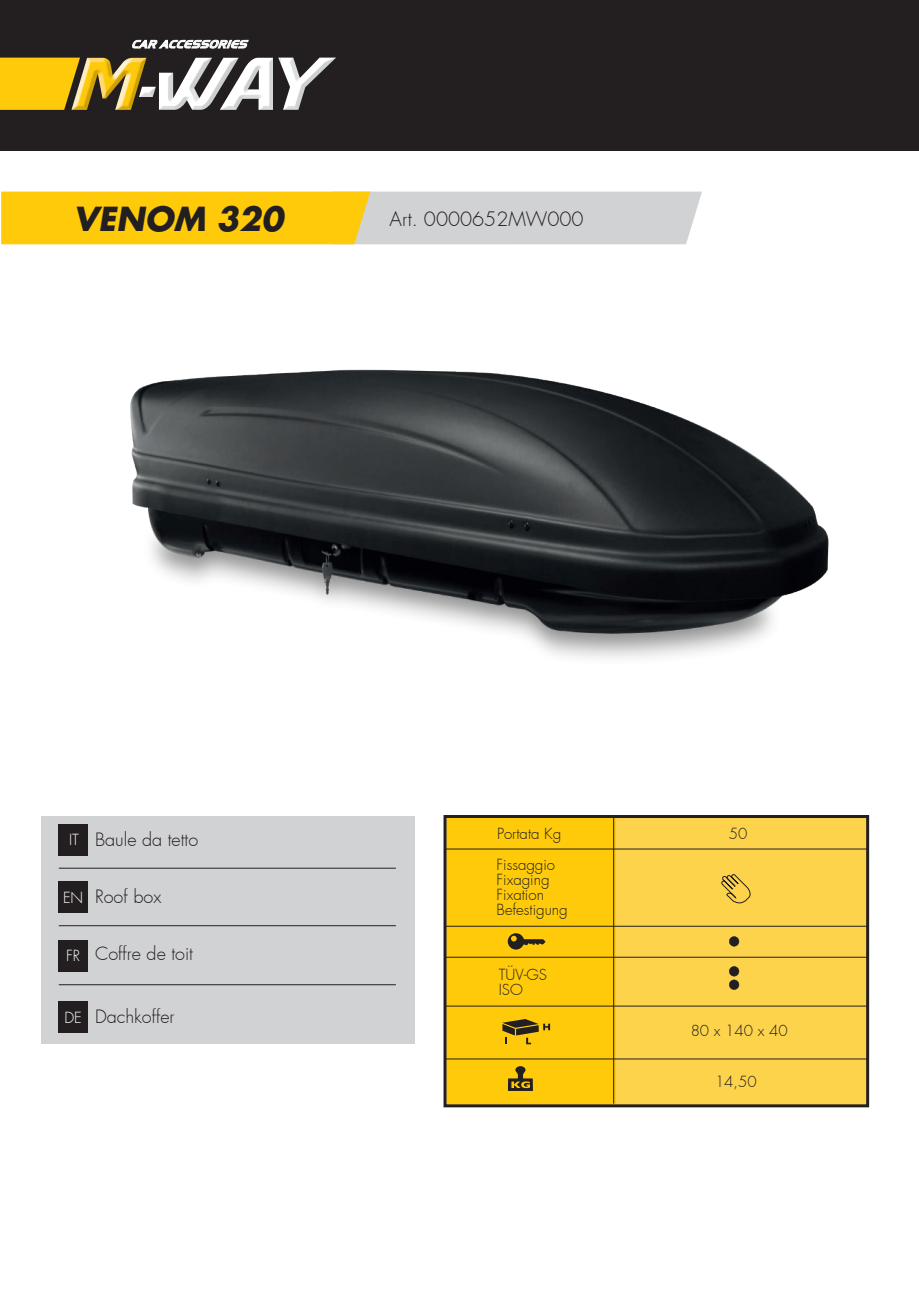
<style>
.page{position:relative;width:919px;height:1289px;background:#fff}
.page>*{position:absolute;margin:0;border:0;box-sizing:border-box;transform-origin:0 0}
.t1{font:italic 700 32.4px "Futura";color:#231f20}
.t2{font:300 19.5px "Futura";color:#231f20}
.t3{font:300 18px "Futura";color:#231f20}
.t4{font:300 15px/15px "Futura";color:#231f20}
.t5{font:300 15px "Futura";color:#fff}
.t6{font:italic 10.95px "Slicker";letter-spacing:.05em;color:#fff}
</style>
<div class="page">
<div style="left:0;top:0;width:918px;height:151px;background:#231f20"></div>
<img style="left:80px;top:58px;width:66px;height:52px">
<img style="left:139px;top:87px;width:17px;height:10px">
<img style="left:159px;top:58px;width:61px;height:52px">
<img style="left:220px;top:58px;width:53px;height:52px">
<img style="left:281px;top:58px;width:55px;height:52px">
<svg style="left:0;top:58px;width:80px;height:52px;background:#edbe0f"></svg>
<svg style="left:132px;top:40px;width:117px;height:9px"></svg>
<div style="left:41px;top:816px;width:374px;height:227px;background:#d1d2d4"></div>
<div style="left:59px;top:824px;width:29px;height:31px;background:#231f20"></div>
<div style="left:59px;top:881px;width:29px;height:32px;background:#231f20"></div>
<div style="left:59px;top:939px;width:29px;height:32px;background:#231f20"></div>
<div style="left:59px;top:1001px;width:29px;height:31px;background:#231f20"></div>
<div style="left:443px;top:815px;width:426px;height:292px;background:#fed34c;border:3px solid #231f20"></div>
<div style="left:446px;top:818px;width:169px;height:285px;background:#feca0a"></div>
<hr style="left:59px;top:867px;width:337px;height:1px;background:#231f20">
<hr style="left:59px;top:925px;width:337px;height:1px;background:#231f20">
<hr style="left:59px;top:984px;width:337px;height:1px;background:#231f20">
<hr style="left:613px;top:816px;width:1px;height:287px;background:#231f20">
<hr style="left:445px;top:848px;width:422px;height:1px;background:#231f20">
<hr style="left:445px;top:925px;width:422px;height:1px;background:#231f20">
<hr style="left:445px;top:956px;width:422px;height:1px;background:#231f20">
<hr style="left:445px;top:1005px;width:422px;height:1px;background:#231f20">
<hr style="left:445px;top:1058px;width:422px;height:1px;background:#231f20">
<svg style="left:1px;top:191px;width:701px;height:53px;background:#e8ce6e"></svg>
<svg style="left:507px;top:933px;width:38px;height:16px"></svg>
<svg style="left:729px;top:936px;width:10px;height:10px"></svg>
<svg style="left:729px;top:966px;width:10px;height:23px"></svg>
<svg style="left:502px;top:1019px;width:48px;height:25px"></svg>
<svg style="left:508px;top:1066px;width:25px;height:24px"></svg>
<svg style="left:721px;top:874px;width:30px;height:29px"></svg>
<img style="left:130px;top:369px;width:699px;height:290px">
<p class="t6" style="left:131px;top:38px;width:116px">CAR ACCESSORIES</p>
<h1 class="t1" style="left:74px;top:197px;width:211px">VENOM 320</h1>
<h2 class="t2" style="left:389px;top:206px;width:195px">Art. 0000652MW000</h2>
<p class="t5" style="left:69px;top:830px;width:11px">IT</p>
<p class="t3" style="left:95px;top:827px;width:105px">Baule da tetto</p>
<p class="t5" style="left:63px;top:887px;width:22px">EN</p>
<p class="t3" style="left:95px;top:884px;width:68px">Roof box</p>
<p class="t4" style="left:497px;top:825px;width:66px">Portata Kg</p>
<p class="t4" style="left:728px;top:826px;width:20px">50</p>
<p class="t4" style="left:496px;top:856px;width:73px">Fissaggio<br>Fixaging<br>Fixation<br>Befestigung</p>
<p class="t5" style="left:66px;top:946px;width:15px">FR</p>
<p class="t3" style="left:95px;top:941px;width:99px">Coffre de toit</p>
<p class="t4" style="left:498px;top:967px;width:50px">TÜV-GS<br>ISO</p>
<p class="t5" style="left:64px;top:1007px;width:19px">DE</p>
<p class="t3" style="left:95px;top:1004px;width:81px">Dachkoffer</p>
<p class="t4" style="left:690px;top:1023px;width:98px">80 x 140 x 40</p>
<p class="t4" style="left:715px;top:1073px;width:43px">14,50</p>
</div>
